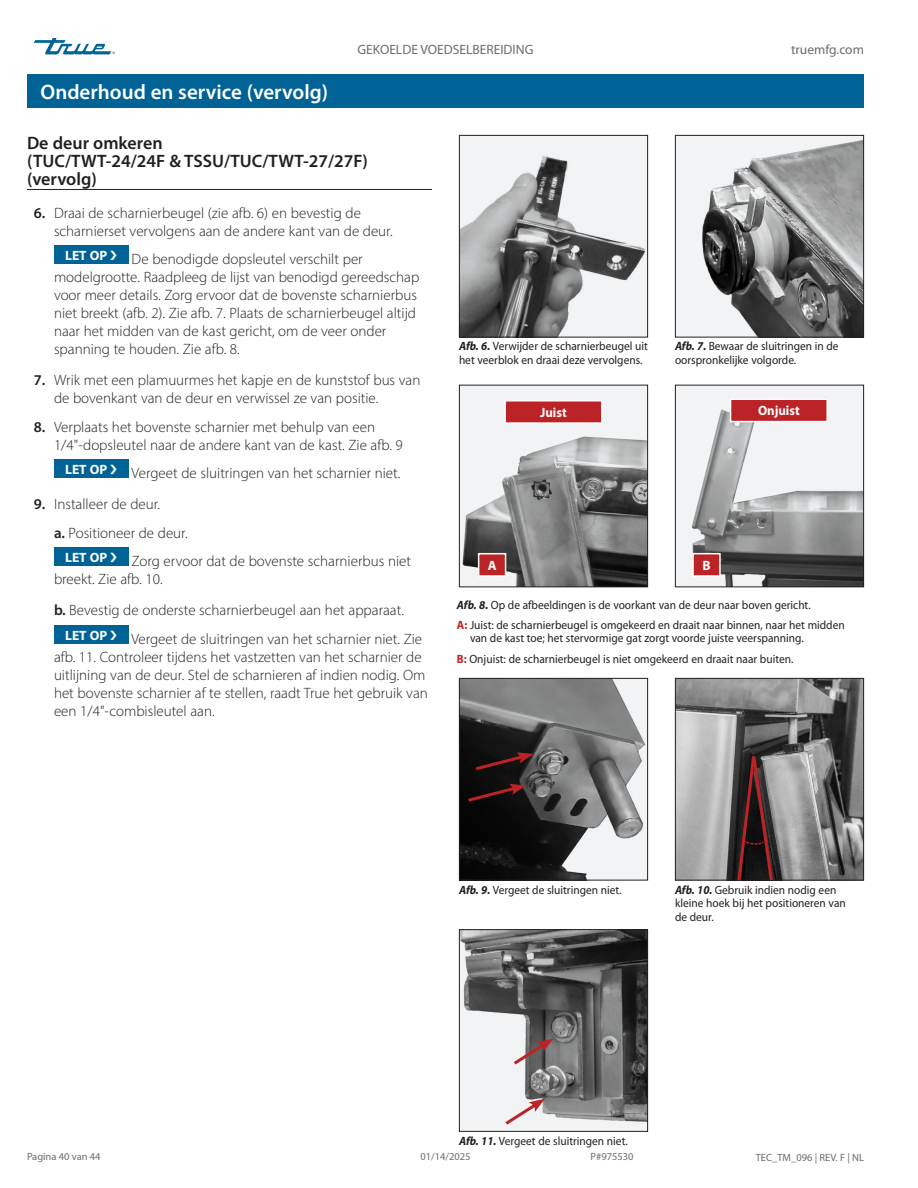
<style>
.page{position:relative;width:918px;height:1188px;background:#fff}
.page>*{position:absolute;margin:0;border:0;box-sizing:border-box;transform-origin:0 0}
.Title_bar_Page_header{font:600 21px "Myriad Pro";color:#fff}
.Subhead_underscore_H1{font:600 18px/18px "Myriad Pro";color:#231f20}
.Body_Text_indent_NOTICE{font:300 15px/18px "Myriad Pro";color:#231f20}
.t1{font:13.5px "Myriad Pro";color:#6c6d70}
.Table_text{font:700 13.5px "Myriad Pro";color:#fff}
.Caption_FIG_Regular{font:700 13.5px "Myriad Pro";color:#fff;scale:.95 1}
.Subhead_NO_underscore_H2{font:700 13.5px "Myriad Pro";color:#fff}
.Caption_FIG_Regular-2{font:12px/13.5px "Myriad Pro";color:#231f20;scale:.95 1}
.t2{font:10.5px "Myriad Pro";color:#6c6d70}
.s1{font-weight:600}
.s2{font-weight:700;font-style:italic}
.s3{font-weight:700;color:#bc2326}
</style>
<div class="page">
<svg style="left:34px;top:38px;width:81px;height:16px"></svg>
<div style="left:54px;top:245px;width:74px;height:19px;background:#016395"></div>
<div style="left:54px;top:459px;width:74px;height:19px;background:#016395"></div>
<div style="left:54px;top:547px;width:74px;height:19px;background:#016395"></div>
<div style="left:54px;top:625px;width:74px;height:19px;background:#016395"></div>
<div style="left:27px;top:74px;width:837px;height:34px;background:#016395"></div>
<hr style="left:27px;top:189px;width:405px;height:1px;background:#231f20">
<div style="left:459px;top:135px;width:189px;height:202px;background:#f2f3f4"></div>
<img style="left:461px;top:156px;width:185px;height:180px">
<div style="left:459px;top:135px;width:189px;height:203px;border:1px solid #231f20"></div>
<img style="left:461px;top:680px;width:185px;height:198px">
<div style="left:459px;top:678px;width:189px;height:202px;border:1px solid #231f20"></div>
<img style="left:461px;top:931px;width:185px;height:199px">
<div style="left:459px;top:929px;width:189px;height:203px;border:1px solid #231f20"></div>
<img style="left:677px;top:137px;width:185px;height:199px">
<div style="left:675px;top:135px;width:189px;height:203px;border:1px solid #231f20"></div>
<img style="left:677px;top:680px;width:185px;height:198px">
<div style="left:675px;top:678px;width:189px;height:202px;border:1px solid #231f20"></div>
<svg style="left:472px;top:752px;width:61px;height:20px"></svg>
<svg style="left:465px;top:784px;width:61px;height:20px"></svg>
<svg style="left:502px;top:1099px;width:43px;height:29px"></svg>
<svg style="left:510px;top:1039px;width:44px;height:28px"></svg>
<svg style="left:736px;top:753px;width:39px;height:128px;background:#432c2c"></svg>
<img style="left:677px;top:387px;width:185px;height:198px">
<div style="left:675px;top:385px;width:189px;height:202px;border:1px solid #231f20"></div>
<div style="left:731px;top:399px;width:96px;height:23px;background:#bc2326"></div>
<div style="left:730px;top:399px;width:98px;height:23px;border:2px solid #fff"></div>
<img style="left:461px;top:390px;width:185px;height:195px">
<div style="left:459px;top:385px;width:189px;height:202px;border:1px solid #231f20"></div>
<div style="left:505px;top:401px;width:97px;height:22px;background:#bc2326"></div>
<div style="left:504px;top:400px;width:99px;height:24px;border:2px solid #fff"></div>
<div style="left:693px;top:554px;width:27px;height:22px;background:#bc2326"></div>
<div style="left:692px;top:553px;width:29px;height:24px;border:2px solid #fff"></div>
<div style="left:479px;top:554px;width:27px;height:22px;background:#bc2326"></div>
<div style="left:478px;top:553px;width:28px;height:24px;border:2px solid #fff"></div>
<p class="t1" style="left:358px;top:42px;width:177px">GEKOELDE VOEDSELBEREIDING</p>
<p class="t1" style="left:791px;top:42px;width:74px">truemfg.com</p>
<p class="Title_bar_Page_header" style="left:41px;top:79px;width:289px">Onderhoud en service (vervolg)</p>
<p class="Subhead_underscore_H1" style="left:27px;top:133px;width:343px">De deur omkeren<br>(TUC/TWT-24/24F &amp; TSSU/TUC/TWT-27/27F) (vervolg)</p>
<p class="Body_Text_indent_NOTICE" style="left:54px;top:203px;width:340px;text-indent:-20px"><span class="s1">6.</span> Draai de scharnierbeugel (zie afb. 6) en bevestig de scharnierset vervolgens aan de andere kant van de deur.</p>
<p class="Table_text" style="left:65px;top:246px;width:44px">LET OP</p>
<p class="Body_Text_indent_NOTICE" style="left:54px;top:250px;width:367px;text-indent:78px">De benodigde dopsleutel verschilt per modelgrootte. Raadpleeg de lijst van benodigd gereedschap voor meer details. Zorg ervoor dat de bovenste scharnierbus niet breekt (afb. 2). Zie afb. 7. Plaats de scharnierbeugel altijd naar het midden van de kast gericht, om de veer onder spanning te houden. Zie afb. 8.</p>
<p class="Body_Text_indent_NOTICE" style="left:54px;top:371px;width:368px;text-indent:-20px"><span class="s1">7.</span> Wrik met een plamuurmes het kapje en de kunststof bus van de bovenkant van de deur en verwissel ze van positie.</p>
<p class="Body_Text_indent_NOTICE" style="left:54px;top:417px;width:350px;text-indent:-20px"><span class="s1">8.</span> Verplaats het bovenste scharnier met behulp van een<br>1/4"-dopsleutel naar de andere kant van de kast. Zie afb. 9</p>
<p class="Table_text" style="left:65px;top:460px;width:44px">LET OP</p>
<p class="Body_Text_indent_NOTICE" style="left:132px;top:464px;width:270px">Vergeet de sluitringen van het scharnier niet.</p>
<p class="Body_Text_indent_NOTICE" style="left:34px;top:495px;width:128px"><span class="s1">9.</span> Installeer de deur.</p>
<p class="Body_Text_indent_NOTICE" style="left:54px;top:523px;width:135px"><span class="s1">a.</span> Positioneer de deur.</p>
<p class="Table_text" style="left:65px;top:548px;width:44px">LET OP</p>
<p class="Body_Text_indent_NOTICE" style="left:54px;top:552px;width:359px;text-indent:78px">Zorg ervoor dat de bovenste scharnierbus niet breekt. Zie afb. 10.</p>
<p class="Body_Text_indent_NOTICE" style="left:54px;top:601px;width:352px"><span class="s1">b.</span> Bevestig de onderste scharnierbeugel aan het apparaat.</p>
<p class="Table_text" style="left:65px;top:626px;width:44px">LET OP</p>
<p class="Body_Text_indent_NOTICE" style="left:54px;top:629px;width:375px;text-indent:77px">Vergeet de sluitringen van het scharnier niet. Zie afb. 11. Controleer tijdens het vastzetten van het scharnier de uitlijning van de deur. Stel de scharnieren af indien nodig. Om het bovenste scharnier af te stellen, raadt True het gebruik van een 1/4"-combisleutel aan.</p>
<p class="Caption_FIG_Regular-2" style="left:459px;top:339px;width:200px"><span class="s2">Afb. 6.</span> Verwijder de scharnierbeugel uit het veerblok en draai deze vervolgens.</p>
<p class="Caption_FIG_Regular-2" style="left:675px;top:339px;width:174px"><span class="s2">Afb. 7.</span> Bewaar de sluitringen in de oorspronkelijke volgorde.</p>
<p class="Caption_FIG_Regular" style="left:540px;top:404px;width:29px">Juist</p>
<p class="Caption_FIG_Regular" style="left:758px;top:402px;width:45px">Onjuist</p>
<p class="Subhead_NO_underscore_H2" style="left:488px;top:557px;width:10px">A</p>
<p class="Subhead_NO_underscore_H2" style="left:702px;top:557px;width:10px">B</p>
<p class="Caption_FIG_Regular-2" style="left:457px;top:598px;width:374px"><span class="s2">Afb. 8.</span> Op de afbeeldingen is de voorkant van de deur naar boven gericht.</p>
<p class="Caption_FIG_Regular-2" style="left:470px;top:618px;width:396px;text-indent:-13px"><span class="s3">A:</span> Juist: de scharnierbeugel is omgekeerd en draait naar binnen, naar het midden van de kast toe; het stervormige gat zorgt voorde juiste veerspanning.</p>
<p class="Caption_FIG_Regular-2" style="left:457px;top:652px;width:356px"><span class="s3">B:</span> Onjuist: de scharnierbeugel is niet omgekeerd en draait naar buiten.</p>
<p class="Caption_FIG_Regular-2" style="left:459px;top:883px;width:173px"><span class="s2">Afb. 9.</span> Vergeet de sluitringen niet.</p>
<p class="Caption_FIG_Regular-2" style="left:675px;top:883px;width:181px"><span class="s2">Afb. 10.</span> Gebruik indien nodig een kleine hoek bij het positioneren van de deur.</p>
<p class="Caption_FIG_Regular-2" style="left:459px;top:1134px;width:179px"><span class="s2">Afb. 11.</span> Vergeet de sluitringen niet.</p>
<p class="t2" style="left:27px;top:1150px;width:75px">Pagina 40 van 44</p>
<p class="t2" style="left:420px;top:1150px;width:52px">01/14/2025</p>
<p class="t2" style="left:591px;top:1150px;width:45px">P#975530</p>
<p class="t2" style="left:756px;top:1151px;width:110px">TEC_TM_096 | REV. F | NL</p>
</div>
